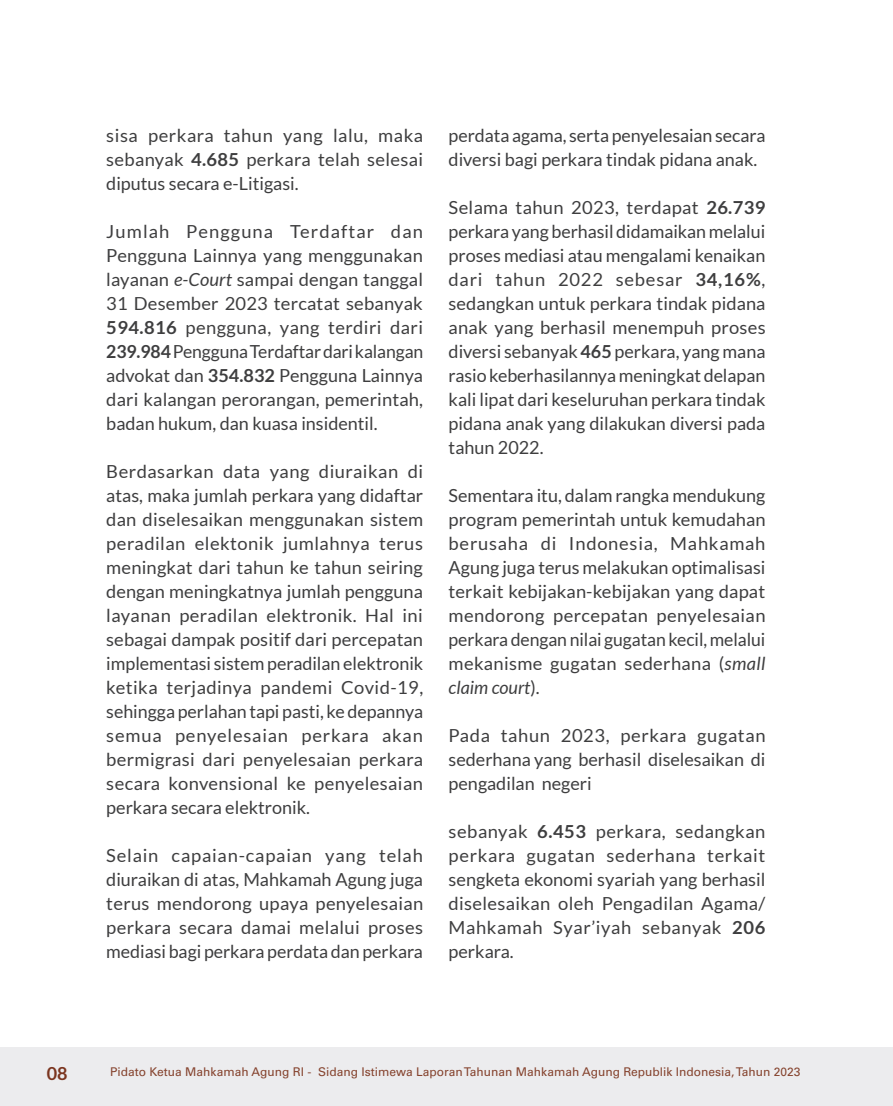
<style>
.page{position:relative;width:893px;height:1106px;background:#fff}
.page>*{position:absolute;margin:0;border:0;box-sizing:border-box;transform-origin:0 0}
.t1{font:18px/24px "Lato";color:#3e3e3f;text-align:justify}
.t2{font:700 18px "Lato";color:#7b351f}
.t3{font:12px "Univers LT Std";color:#85432e}
.s1{font-weight:700}
.s2{font-style:italic}
</style>
<div class="page">
<div style="left:0;top:1047px;width:893px;height:59px;background:#ececee"></div>
<p class="t1" style="left:106px;top:123px;width:318px">sisa perkara tahun yang lalu, maka sebanyak <span class="s1">4.685</span> perkara telah selesai diputus secara e-Litigasi.</p>
<p class="t1" style="left:106px;top:219px;width:318px">Jumlah Pengguna Terdaftar dan Pengguna Lainnya yang menggunakan layanan <span class="s2">e-Court</span> sampai dengan tanggal 31 Desember 2023 tercatat sebanyak <span class="s1">594.816</span> pengguna, yang terdiri dari <span class="s1">239.984</span> Pengguna Terdaftar dari kalangan advokat dan <span class="s1">354.832</span> Pengguna Lainnya dari kalangan perorangan, pemerintah, badan hukum, dan kuasa insidentil.</p>
<p class="t1" style="left:106px;top:459px;width:319px">Berdasarkan data yang diuraikan di atas, maka jumlah perkara yang didaftar dan diselesaikan menggunakan sistem peradilan elektonik jumlahnya terus meningkat dari tahun ke tahun seiring dengan meningkatnya jumlah pengguna layanan peradilan elektronik. Hal ini sebagai dampak positif dari percepatan implementasi sistem peradilan elektronik ketika terjadinya pandemi Covid-19, sehingga perlahan tapi pasti, ke depannya semua penyelesaian perkara akan bermigrasi dari penyelesaian perkara secara konvensional ke penyelesaian perkara secara elektronik.</p>
<p class="t1" style="left:106px;top:843px;width:318px">Selain capaian-capaian yang telah diuraikan di atas, Mahkamah Agung juga terus mendorong upaya penyelesaian perkara secara damai melalui proses mediasi bagi perkara perdata dan perkara</p>
<p class="t1" style="left:449px;top:123px;width:318px">perdata agama, serta penyelesaian secara diversi bagi perkara tindak pidana anak.</p>
<p class="t1" style="left:449px;top:195px;width:318px">Selama tahun 2023, terdapat <span class="s1">26.739 </span>perkara yang berhasil didamaikan melalui proses mediasi atau mengalami kenaikan dari tahun 2022 sebesar <span class="s1">34,16%</span>, sedangkan untuk perkara tindak pidana anak yang berhasil menempuh proses diversi sebanyak <span class="s1">465</span> perkara, yang mana rasio keberhasilannya meningkat delapan kali lipat dari keseluruhan perkara tindak pidana anak yang dilakukan diversi pada tahun 2022.</p>
<p class="t1" style="left:449px;top:483px;width:318px">Sementara itu, dalam rangka mendukung program pemerintah untuk kemudahan berusaha di Indonesia, Mahkamah Agung juga terus melakukan optimalisasi terkait kebijakan-kebijakan yang dapat mendorong percepatan penyelesaian perkara dengan nilai gugatan kecil, melalui mekanisme gugatan sederhana (<span class="s2">small claim court</span>).</p>
<p class="t1" style="left:449px;top:723px;width:318px">Pada tahun 2023, perkara gugatan sederhana yang berhasil diselesaikan di pengadilan negeri</p>
<p class="t1" style="left:449px;top:819px;width:318px">sebanyak <span class="s1">6.453</span> perkara, sedangkan perkara gugatan sederhana terkait sengketa ekonomi syariah yang berhasil diselesaikan oleh Pengadilan Agama/ Mahkamah Syar’iyah sebanyak <span class="s1">206 </span>perkara.</p>
<p class="t2" style="left:47px;top:1062px;width:22px">08</p>
<p class="t3" style="left:110px;top:1064px;width:692px">Pidato Ketua Mahkamah Agung RI - Sidang Istimewa Laporan Tahunan Mahkamah Agung Republik Indonesia, Tahun 2023</p>
</div>
